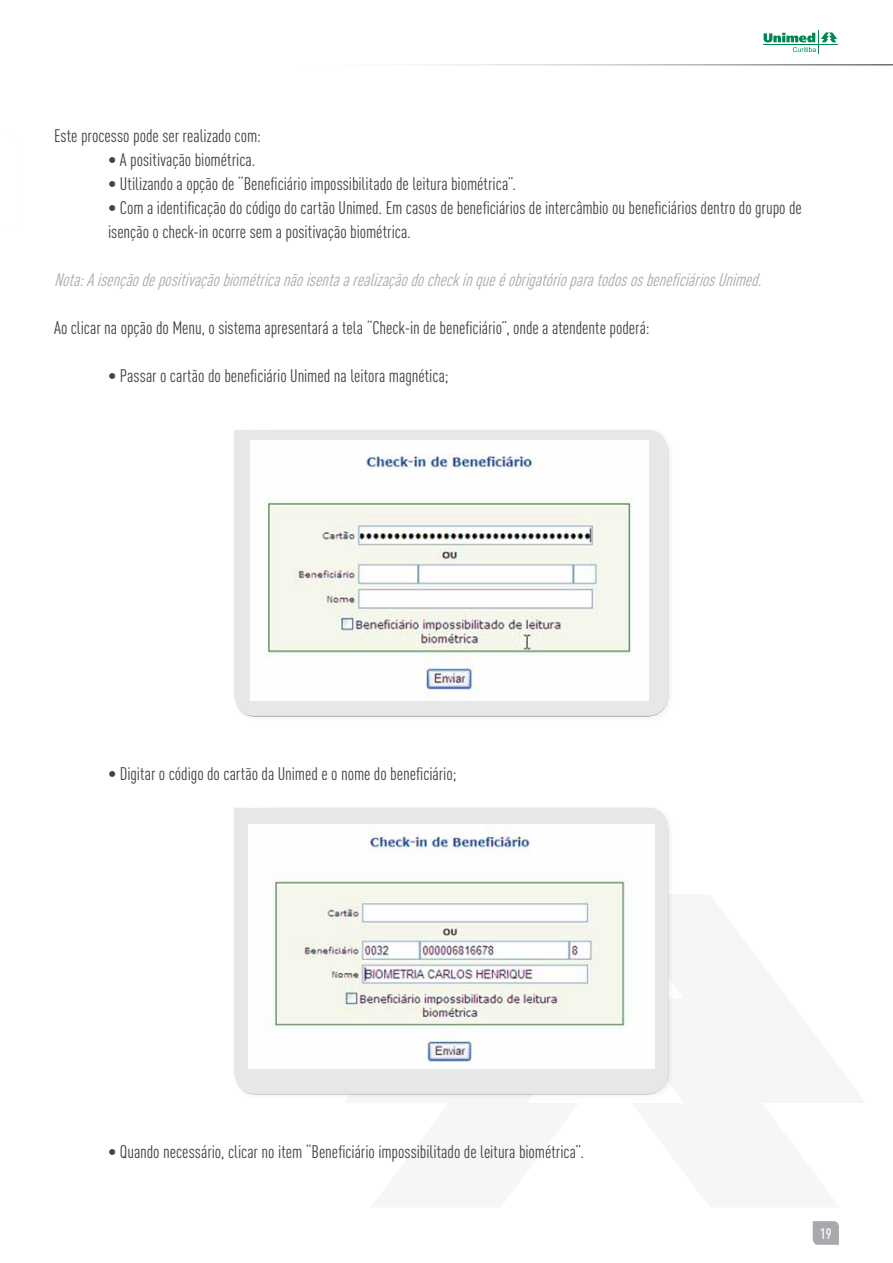
<style>
.page{position:relative;width:893px;height:1263px;background:#fff}
.page>*{position:absolute;margin:0;border:0;box-sizing:border-box;transform-origin:0 0}
.t1{font:18px/24px "DIN Cond";letter-spacing:-.005em;color:#414042}
.t2{font:italic 18px "DIN Cond";color:#a7a9ac}
.t3{font:500 15px "DIN Cond";color:#fff}
</style>
<div class="page">
<hr style="left:763px;top:45px;width:74px;height:1px;background:#008752">
<svg style="left:764px;top:31px;width:73px;height:23px"></svg>
<div style="left:233px;top:429px;width:436px;height:278px;background:#e6e7e8"></div>
<div style="left:233px;top:436px;width:436px;height:281px;background:#000;opacity:.75"></div>
<div style="left:231px;top:805px;width:444px;height:296px;background:#f8f8f8"></div>
<div style="left:233px;top:807px;width:436px;height:278px;background:#e6e7e8"></div>
<div style="left:233px;top:814px;width:436px;height:281px;background:#e6e7e8"></div>
<img style="left:251px;top:441px;width:398px;height:260px">
<img style="left:248px;top:824px;width:407px;height:245px">
<svg style="left:813px;top:1221px;width:26px;height:24px"></svg>
<p class="t1" style="left:54px;top:124px;width:208px">Este processo pode ser realizado com:</p>
<p class="t1" style="left:108px;top:148px;width:149px">• A positivação biométrica.</p>
<p class="t1" style="left:108px;top:172px;width:410px">• Utilizando a opção de “Beneficiário impossibilitado de leitura biométrica”.</p>
<p class="t1" style="left:108px;top:196px;width:695px">• Com a identificação do código do cartão Unimed. Em casos de beneficiários de intercâmbio ou beneficiários dentro do grupo de isenção o check-in ocorre sem a positivação biométrica.</p>
<p class="t2" style="left:54px;top:270px;width:714px">Nota:AisençãodepositivaçãobiométricanãoisentaarealizaçãodocheckinqueéobrigatórioparatodososbeneficiáriosUnimed.</p>
<p class="t1" style="left:54px;top:316px;width:597px">Ao clicar na opção do Menu, o sistema apresentará a tela “Check-in de beneficiário”, onde a atendente poderá:</p>
<p class="t1" style="left:108px;top:364px;width:342px">• Passar o cartão do beneficiário Unimed na leitora magnética;</p>
<p class="t1" style="left:108px;top:761px;width:350px">• Digitar o código do cartão da Unimed e o nome do beneficiário;</p>
<p class="t1" style="left:108px;top:1139px;width:477px">• Quando necessário, clicar no item “Beneficiário impossibilitado de leitura biométrica”.</p>
<p class="t3" style="left:820px;top:1224px;width:13px">19</p>
</div>
